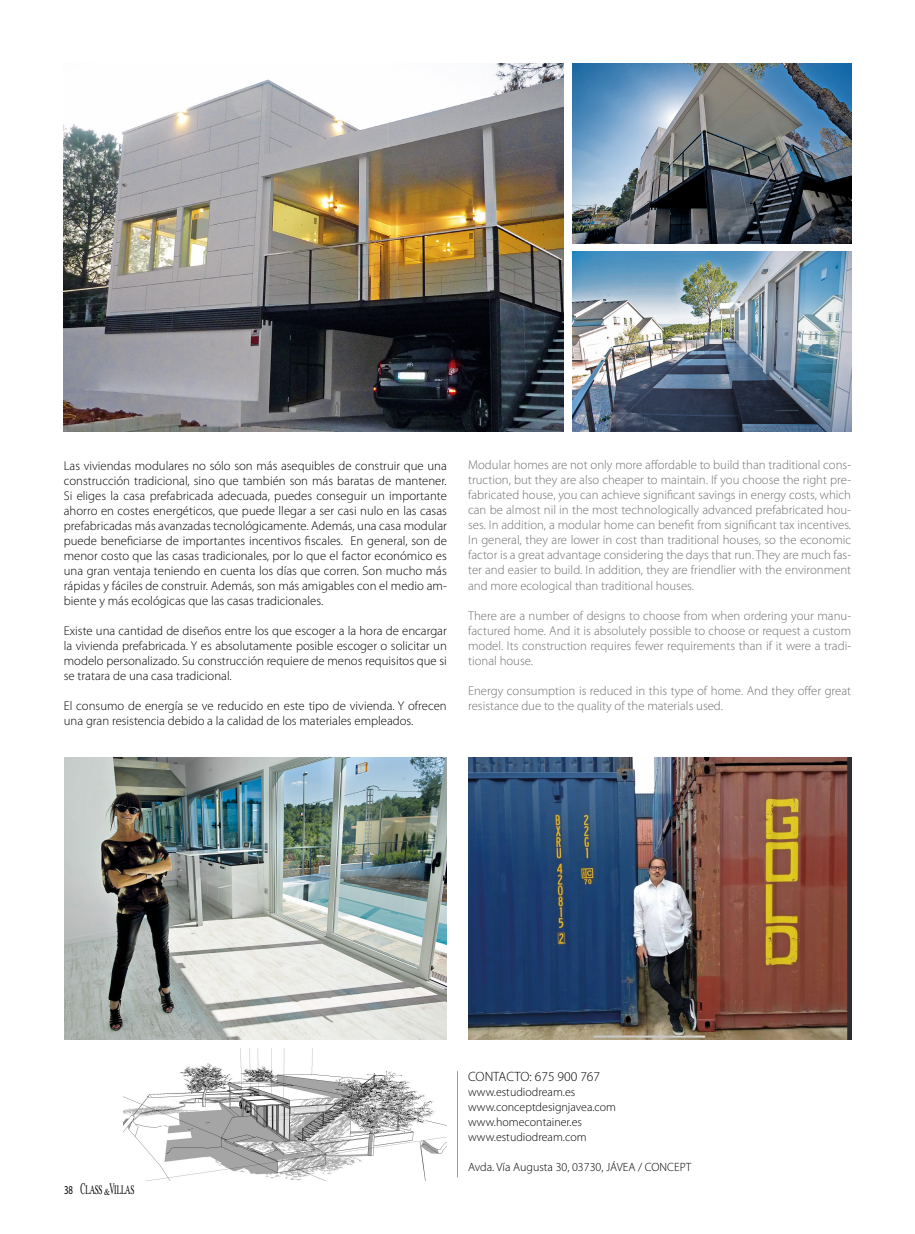
<style>
.page{position:relative;width:915px;height:1234px;background:#fff}
.page>*{position:absolute;margin:0;border:0;box-sizing:border-box;transform-origin:0 0}
.t1{font:300 13.5px "Myriad Pro";color:#000}
.t2{font:300 12.75px/15px "Myriad Pro";color:#000;text-align:justify}
.t3{font:300 12.75px/15px "Myriad Pro";color:#706f6f;text-align:justify}
.t4{font:12.6px "Times";letter-spacing:-.035em;color:#000;scale:.58 1}
.t5{font:300 12px/15px "Myriad Pro";color:#000}
.s1{font-family:"Myriad Pro";font-size:12px}
.s2{font-size:15.9px}
.s3{font-size:9px}
</style>
<div class="page">
<img style="left:64px;top:64px;width:499px;height:367px">
<img style="left:468px;top:757px;width:382px;height:282px">
<img style="left:64px;top:757px;width:382px;height:282px">
<img style="left:572px;top:64px;width:278px;height:179px">
<img style="left:572px;top:252px;width:278px;height:179px">
<img style="left:124px;top:1048px;width:322px;height:132px">
<hr style="left:457px;top:1070px;width:1px;height:107px;background:#9d9d9c">
<p class="t2" style="left:64px;top:457px;width:384px">Las viviendas modulares no sólo son más asequibles de construir que una construcción tradicional, sino que también son más baratas de mantener.<br>Si eliges la casa prefabricada adecuada, puedes conseguir un importante ahorro en costes energéticos, que puede llegar a ser casi nulo en las casas prefabricadas más avanzadas tecnológicamente. Además, una casa modular puede beneficiarse de importantes incentivos fiscales. En general, son de menor costo que las casas tradicionales, por lo que el factor económico es una gran ventaja teniendo en cuenta los días que corren. Son mucho más rápidas y fáciles de construir. Además, son más amigables con el medio am&shy;biente y más ecológicas que las casas tradicionales.</p>
<p class="t2" style="left:64px;top:622px;width:384px">Existe una cantidad de diseños entre los que escoger a la hora de encargar la vivienda prefabricada. Y es absolutamente posible escoger o solicitar un modelo personalizado. Su construcción requiere de menos requisitos que si se tratara de una casa tradicional.</p>
<p class="t2" style="left:64px;top:697px;width:384px">El consumo de energía se ve reducido en este tipo de vivienda. Y ofrecen una gran resistencia debido a la calidad de los materiales empleados.</p>
<p class="t3" style="left:468px;top:457px;width:384px">Modular homes are not only more affordable to build than traditional cons&shy;truction, but they are also cheaper to maintain. If you choose the right pre&shy;fabricated house, you can achieve significant savings in energy costs, which can be almost nil in the most technologically advanced prefabricated hou&shy;ses. In addition, a modular home can benefit from significant tax incentives.<br>In general, they are lower in cost than traditional houses, so the economic factor is a great advantage considering the days that run. They are much fas&shy;ter and easier to build. In addition, they are friendlier with the environment and more ecological than traditional houses.</p>
<p class="t3" style="left:468px;top:607px;width:384px">There are a number of designs to choose from when ordering your manu&shy;factured home. And it is absolutely possible to choose or request a custom model. Its construction requires fewer requirements than if it were a tradi&shy;tional house.</p>
<p class="t3" style="left:468px;top:682px;width:384px">Energy consumption is reduced in this type of home. And they offer great resistance due to the quality of the materials used.</p>
<p class="t4" style="left:64px;top:1177px;width:122px"><span class="s1">38</span> <span class="s2">C</span>LASS <span class="s3">&amp;</span><span class="s2">V</span>ILLAS</p>
<p class="t1" style="left:468px;top:1068px;width:133px">CONTACTO: 675 900 767</p>
<p class="t5" style="left:468px;top:1084px;width:149px">www.estudiodream.es www.conceptdesignjavea.com www.homecontainer.es www.estudiodream.com</p>
<p class="t5" style="left:468px;top:1159px;width:225px">Avda. Vía Augusta 30, 03730, JÁVEA / CONCEPT</p>
</div>
